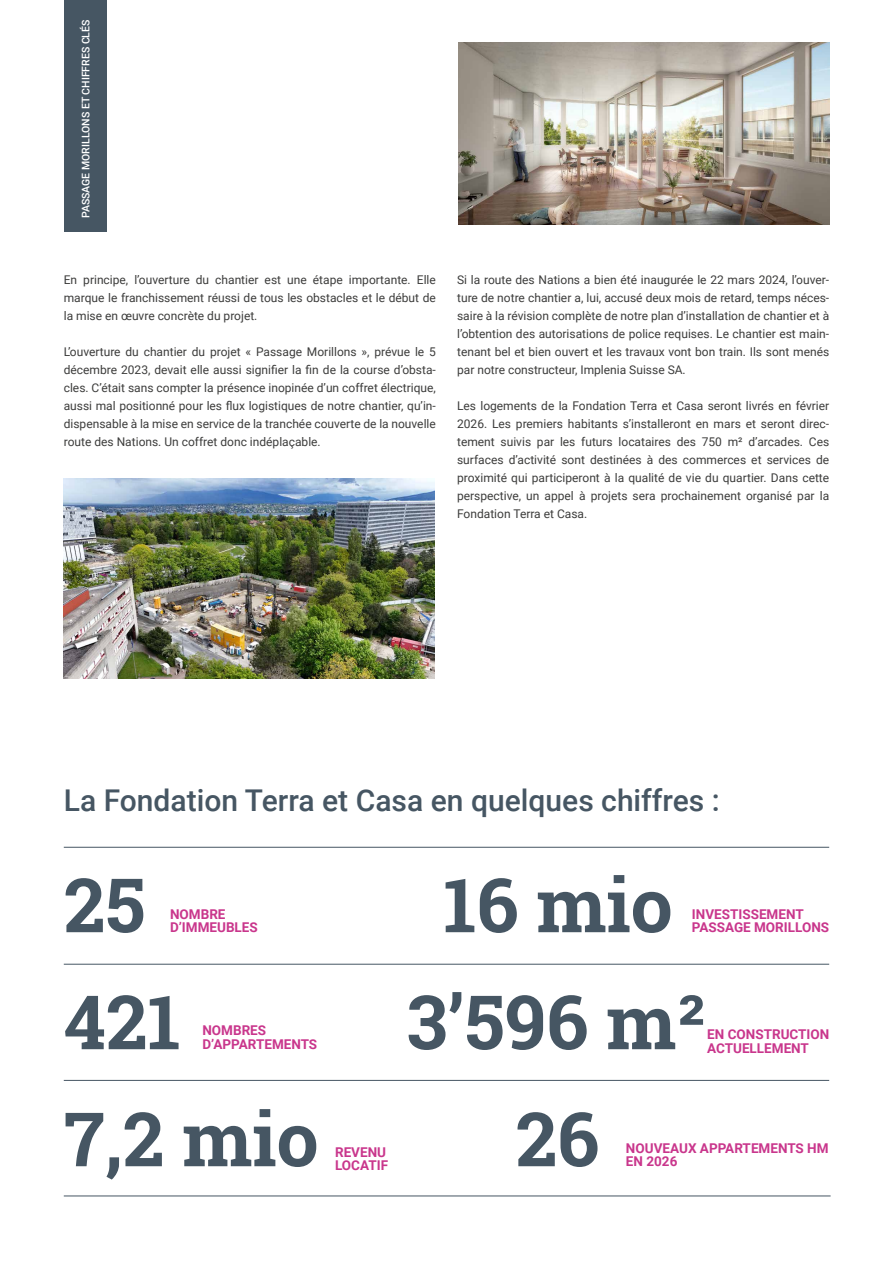
<style>
.page{position:relative;width:893px;height:1263px;background:#fff}
.page>*{position:absolute;margin:0;border:0;box-sizing:border-box;transform-origin:0 0}
.t1{font:700 75px/117px "Roboto Slab";color:#465663}
.t2{font:500 30px "Roboto";color:#465663}
.t3{font:700 13.5px/13.5px "Roboto";color:#c9368c}
.t4{font:12px/18px "Roboto";color:#3c3c3b;text-align:justify}
.t5{font:500 10.5px "Roboto";color:#fff}
</style>
<div class="page">
<div style="left:64px;top:0;width:42px;height:232px;background:#465663"></div>
<img style="left:458px;top:43px;width:371px;height:181px">
<hr style="left:64px;top:847px;width:765px;height:1px;background:#465663">
<hr style="left:64px;top:964px;width:765px;height:1px;background:#465663">
<hr style="left:64px;top:1080px;width:765px;height:1px;background:#465663">
<hr style="left:64px;top:1195px;width:767px;height:1px;background:#465663">
<img style="left:64px;top:479px;width:371px;height:199px">
<p class="t5" style="left:78px;top:218px;width:200px;rotate:-90deg">PASSAGE MORILLONS ET CHIFFRES CLÉS</p>
<p class="t4" style="left:64px;top:271px;width:374px">En principe, l’ouverture du chantier est une étape importante. Elle marque le franchissement réussi de tous les obstacles et le début de la mise en œuvre concrète du projet.</p>
<p class="t4" style="left:64px;top:343px;width:374px">L’ouverture du chantier du projet « Passage Morillons », prévue le 5 décembre 2023, devait elle aussi signifier la fin de la course d’obsta&shy;cles. C’était sans compter la présence inopinée d’un coffret électrique, aussi mal positionné pour les flux logistiques de notre chantier, qu’in&shy;dispensable à la mise en service de la tranchée couverte de la nouvelle route des Nations. Un coffret donc indéplaçable.</p>
<p class="t4" style="left:457px;top:271px;width:374px">Si la route des Nations a bien été inaugurée le 22 mars 2024, l’ouver&shy;ture de notre chantier a, lui, accusé deux mois de retard, temps néces&shy;saire à la révision complète de notre plan d’installation de chantier et à l’obtention des autorisations de police requises. Le chantier est main&shy;tenant bel et bien ouvert et les travaux vont bon train. Ils sont menés par notre constructeur, Implenia Suisse SA.</p>
<p class="t4" style="left:457px;top:397px;width:374px">Les logements de la Fondation Terra et Casa seront livrés en février 2026. Les premiers habitants s’installeront en mars et seront direc&shy;tement suivis par les futurs locataires des 750 m² d’arcades. Ces surfaces d’activité sont destinées à des commerces et services de proximité qui participeront à la qualité de vie du quartier. Dans cette perspective, un appel à projets sera prochainement organisé par la Fondation Terra et Casa.</p>
<h2 class="t2" style="left:64px;top:779px;width:657px">La Fondation Terra et Casa en quelques chiffres :</h2>
<h1 class="t1" style="left:64px;top:846px;width:256px">25<br>421<br>7,2 mio</h1>
<h1 class="t1" style="left:407px;top:846px;width:301px;text-align:center">16 mio<br>3’596 m²<br>26</h1>
<p class="t3" style="left:170px;top:906px;width:89px">NOMBRE<br>D’IMMEUBLES</p>
<p class="t3" style="left:692px;top:906px;width:139px">INVESTISSEMENT<br>PASSAGE MORILLONS</p>
<p class="t3" style="left:202px;top:1023px;width:116px">NOMBRES<br>D’APPARTEMENTS</p>
<p class="t3" style="left:707px;top:1027px;width:124px">EN CONSTRUCTION<br>ACTUELLEMENT</p>
<p class="t3" style="left:626px;top:1140px;width:204px">NOUVEAUX APPARTEMENTS HM<br>EN 2026</p>
<p class="t3" style="left:335px;top:1144px;width:55px">REVENU<br>LOCATIF</p>
</div>
